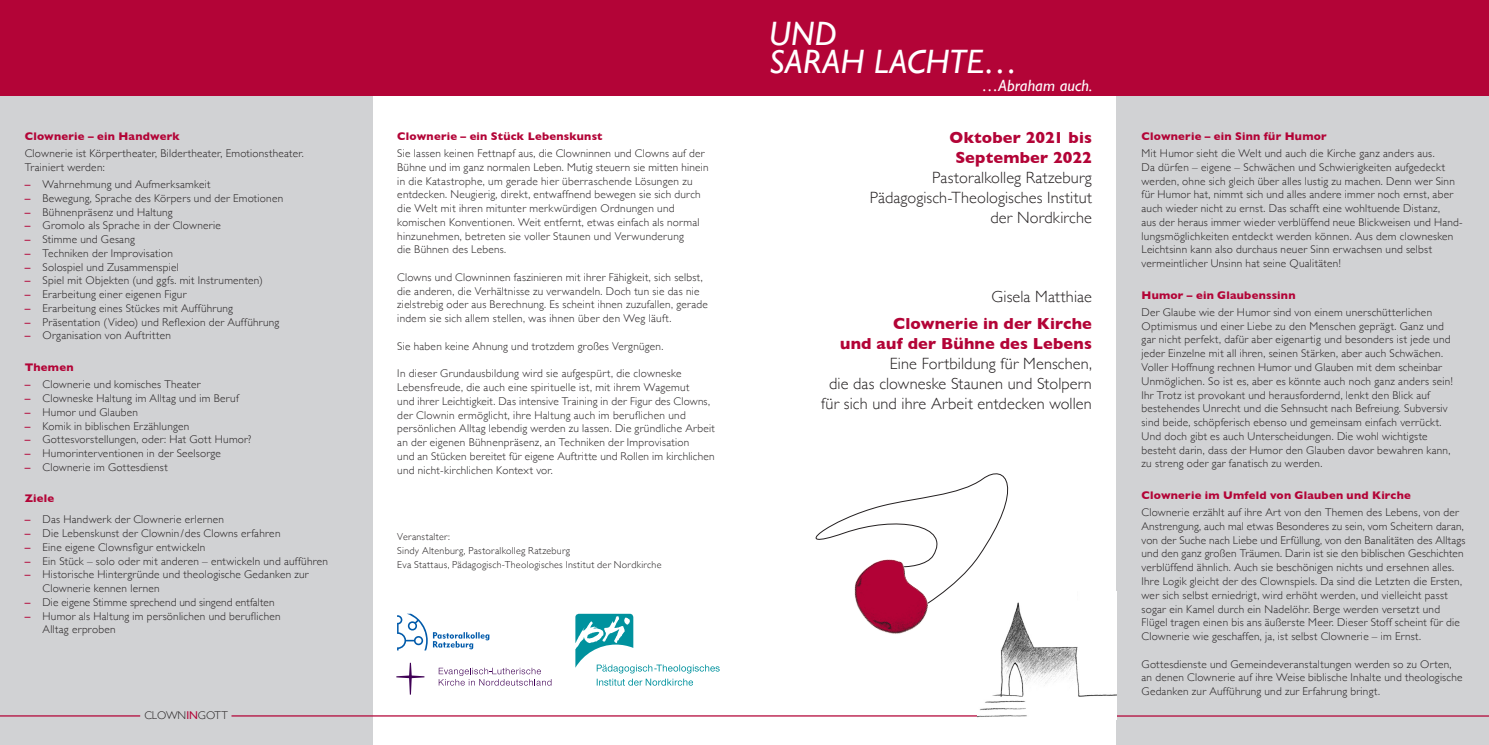
<style>
.page{position:relative;width:1489px;height:745px;background:#fff}
.page>*{position:absolute;margin:0;border:0;box-sizing:border-box;transform-origin:0 0}
.t1{font:italic 33.75px/28.8px "Gill Sans";letter-spacing:.005em;color:#fff}
.t2{font:300 16.25px/20px "Gill Sans";letter-spacing:.01em;color:#231f20;text-align:right}
.t3{font:700 16.25px/20px "Gill Sans";letter-spacing:.01em;color:#b30437;text-align:right}
.t4{font:italic 16.25px "Gill Sans";letter-spacing:.005em;color:#fff}
.t5{font:300 11.25px/13.8px "Gill Sans";letter-spacing:.02em;color:#231f20}
.t6{font:700 11.25px "Gill Sans";letter-spacing:.02em;color:#b30437}
.t7{font:300 11.25px "Gill Sans";color:#231f20}
.t8{font:300 10px/13.8px "Gill Sans";letter-spacing:.025em;color:#231f20}
.s1{font-weight:400;color:#b30437}
</style>
<div class="page">
<div style="left:1116px;top:0;width:372px;height:744px;background:#d1d2d4"></div>
<div style="left:0;top:0;width:372px;height:744px;background:#d1d2d4"></div>
<hr style="left:0;top:714px;width:140px;height:2px;background:#b30437">
<hr style="left:231px;top:714px;width:746px;height:2px;background:#b30437">
<hr style="left:1116px;top:715px;width:372px;height:1px;background:#b30437">
<div style="left:0;top:0;width:1488px;height:96px;background:#b30437"></div>
<img style="left:977px;top:612px;width:139px;height:106px">
<svg style="left:439px;top:667px;width:112px;height:18px"></svg>
<svg style="left:396px;top:662px;width:28px;height:32px"></svg>
<svg style="left:575px;top:613px;width:144px;height:72px"></svg>
<svg style="left:397px;top:613px;width:30px;height:37px"></svg>
<svg style="left:433px;top:632px;width:56px;height:17px"></svg>
<svg style="left:815px;top:473px;width:205px;height:139px"></svg>
<img style="left:854px;top:559px;width:32px;height:1px">
<img style="left:854px;top:560px;width:32px;height:37px">
<p class="t6" style="left:25px;top:127px;width:157px">Clownerie – ein Handwerk</p>
<p class="t5" style="left:25px;top:146px;width:280px">Clownerie ist Körpertheater, Bildertheater, Emotionstheater.<br>Trainiert werden:</p>
<p class="t5" style="left:25px;top:177px;width:187px"><span class="s1">–</span> Wahrnehmung und Aufmerksamkeit</p>
<p class="t5" style="left:25px;top:190px;width:260px"><span class="s1">–</span> Bewegung, Sprache des Körpers und der Emotionen</p>
<p class="t5" style="left:25px;top:204px;width:149px"><span class="s1">–</span> Bühnenpräsenz und Haltung</p>
<p class="t5" style="left:25px;top:218px;width:197px"><span class="s1">–</span> Gromolo als Sprache in der Clownerie</p>
<p class="t5" style="left:25px;top:232px;width:111px"><span class="s1">–</span> Stimme und Gesang</p>
<p class="t5" style="left:25px;top:245px;width:150px"><span class="s1">–</span> Techniken der Improvisation</p>
<p class="t5" style="left:25px;top:259px;width:156px"><span class="s1">–</span> Solospiel und Zusammenspiel</p>
<p class="t5" style="left:25px;top:273px;width:239px"><span class="s1">–</span> Spiel mit Objekten (und ggfs. mit Instrumenten)</p>
<p class="t5" style="left:25px;top:287px;width:163px"><span class="s1">–</span> Erarbeitung einer eigenen Figur</p>
<p class="t5" style="left:25px;top:300px;width:210px"><span class="s1">–</span> Erarbeitung eines Stückes mit Aufführung</p>
<p class="t5" style="left:25px;top:314px;width:256px"><span class="s1">–</span> Präsentation (Video) und Reflexion der Aufführung</p>
<p class="t5" style="left:25px;top:328px;width:148px"><span class="s1">–</span> Organisation von Auftritten</p>
<p class="t6" style="left:25px;top:358px;width:50px">Themen</p>
<p class="t5" style="left:25px;top:377px;width:177px"><span class="s1">–</span> Clownerie und komisches Theater</p>
<p class="t5" style="left:25px;top:390px;width:215px"><span class="s1">–</span> Clowneske Haltung im Alltag und im Beruf</p>
<p class="t5" style="left:25px;top:404px;width:115px"><span class="s1">–</span> Humor und Glauben</p>
<p class="t5" style="left:25px;top:418px;width:166px"><span class="s1">–</span> Komik in biblischen Erzählungen</p>
<p class="t5" style="left:25px;top:432px;width:228px"><span class="s1">–</span> Gottesvorstellungen, oder: Hat Gott Humor?</p>
<p class="t5" style="left:25px;top:445px;width:198px"><span class="s1">–</span> Humorinterventionen in der Seelsorge</p>
<p class="t5" style="left:25px;top:459px;width:144px"><span class="s1">–</span> Clownerie im Gottesdienst</p>
<p class="t6" style="left:25px;top:489px;width:31px">Ziele</p>
<p class="t5" style="left:25px;top:512px;width:201px"><span class="s1">–</span> Das Handwerk der Clownerie erlernen</p>
<p class="t5" style="left:25px;top:525px;width:257px"><span class="s1">–</span> Die Lebenskunst der Clownin/des Clowns erfahren</p>
<p class="t5" style="left:25px;top:539px;width:182px"><span class="s1">–</span> Eine eigene Clownsfigur entwickeln</p>
<p class="t5" style="left:25px;top:553px;width:305px"><span class="s1">–</span> Ein Stück – solo oder mit anderen – entwickeln und aufführen</p>
<p class="t5" style="left:43px;top:567px;width:268px;text-indent:-18px"><span class="s1">–</span> Historische Hintergründe und theologische Gedanken zur<br>Clownerie kennen lernen</p>
<p class="t5" style="left:25px;top:594px;width:251px"><span class="s1">–</span> Die eigene Stimme sprechend und singend entfalten</p>
<p class="t5" style="left:43px;top:608px;width:240px;text-indent:-18px"><span class="s1">–</span> Humor als Haltung im persönlichen und beruflichen<br>Alltag erproben</p>
<p class="t7" style="left:144px;top:705px;width:85px">CLOWN<span class="s1">IN</span>GOTT</p>
<p class="t6" style="left:397px;top:127px;width:207px">Clownerie – ein Stück Lebenskunst</p>
<p class="t5" style="left:397px;top:146px;width:313px">Sie lassen keinen Fettnapf aus, die Clowninnen und Clowns auf der Bühne und im ganz normalen Leben. Mutig steuern sie mitten hinein in die Katastrophe, um gerade hier überraschende Lösungen zu entdecken. Neugierig, direkt, entwaffnend bewegen sie sich durch die Welt mit ihren mitunter merkwürdigen Ordnungen und komischen Konventionen. Weit entfernt, etwas einfach als normal hinzunehmen, betreten sie voller Staunen und Verwunderung<br>die Bühnen des Lebens.</p>
<p class="t5" style="left:397px;top:269px;width:312px">Clowns und Clowninnen faszinieren mit ihrer Fähigkeit, sich selbst, die anderen, die Verhältnisse zu verwandeln. Doch tun sie das nie zielstrebig oder aus Berechnung. Es scheint ihnen zuzufallen, gerade indem sie sich allem stellen, was ihnen über den Weg läuft.</p>
<p class="t5" style="left:397px;top:338px;width:267px">Sie haben keine Ahnung und trotzdem großes Vergnügen.</p>
<p class="t5" style="left:397px;top:366px;width:319px">In dieser Grundausbildung wird sie aufgespürt, die clowneske Lebensfreude, die auch eine spirituelle ist, mit ihrem Wagemut<br>und ihrer Leichtigkeit. Das intensive Training in der Figur des Clowns, der Clownin ermöglicht, ihre Haltung auch im beruflichen und persönlichen Alltag lebendig werden zu lassen. Die gründliche Arbeit an der eigenen Bühnenpräsenz, an Techniken der Improvisation<br>und an Stücken bereitet für eigene Auftritte und Rollen im kirchlichen und nicht-kirchlichen Kontext vor.</p>
<p class="t8" style="left:397px;top:529px;width:266px">Veranstalter:<br>Sindy Altenburg, Pastoralkolleg Ratzeburg<br>Eva Stattaus, Pädagogisch-Theologisches Institut der Nordkirche</p>
<h1 class="t1" style="left:769px;top:19px;width:250px">UND<br>SARAH LACHTE…</h1>
<h2 class="t4" style="left:981px;top:76px;width:112px">…Abraham auch.</h2>
<h2 class="t3" style="left:949px;top:127px;width:144px;text-align:center">Oktober 2021 bis<br>September 2022</h2>
<h2 class="t2" style="left:869px;top:167px;width:224px">Pastoralkolleg Ratzeburg<br>Pädagogisch-Theologisches Institut der Nordkirche</h2>
<h2 class="t2" style="left:991px;top:286px;width:102px">Gisela Matthiae</h2>
<h2 class="t3" style="left:840px;top:313px;width:253px">Clownerie in der Kirche<br>und auf der Bühne des Lebens</h2>
<h2 class="t2" style="left:821px;top:353px;width:272px">Eine Fortbildung für Menschen,<br>die das clowneske Staunen und Stolpern für sich und ihre Arbeit entdecken wollen</h2>
<p class="t6" style="left:1141px;top:127px;width:187px">Clownerie – ein Sinn für Humor</p>
<p class="t5" style="left:1141px;top:146px;width:322px">Mit Humor sieht die Welt und auch die Kirche ganz anders aus.<br>Da dürfen – eigene – Schwächen und Schwierigkeiten aufgedeckt werden, ohne sich gleich über alles lustig zu machen. Denn wer Sinn für Humor hat, nimmt sich und alles andere immer noch ernst, aber auch wieder nicht zu ernst. Das schafft eine wohltuende Distanz,<br>aus der heraus immer wieder verblüffend neue Blickweisen und Hand&shy;lungsmöglichkeiten entdeckt werden können. Aus dem clownesken Leichtsinn kann also durchaus neuer Sinn erwachsen und selbst vermeintlicher Unsinn hat seine Qualitäten!</p>
<p class="t6" style="left:1141px;top:286px;width:155px">Humor – ein Glaubenssinn</p>
<p class="t5" style="left:1141px;top:304px;width:313px">Der Glaube wie der Humor sind von einem unerschütterlichen Optimismus und einer Liebe zu den Menschen geprägt. Ganz und gar nicht perfekt, dafür aber eigenartig und besonders ist jede und jeder Einzelne mit all ihren, seinen Stärken, aber auch Schwächen.<br>Voller Hoffnung rechnen Humor und Glauben mit dem scheinbar Unmöglichen. So ist es, aber es könnte auch noch ganz anders sein!<br>Ihr Trotz ist provokant und herausfordernd, lenkt den Blick auf bestehendes Unrecht und die Sehnsucht nach Befreiung. Subversiv sind beide, schöpferisch ebenso und gemeinsam einfach verrückt.<br>Und doch gibt es auch Unterscheidungen. Die wohl wichtigste besteht darin, dass der Humor den Glauben davor bewahren kann, zu streng oder gar fanatisch zu werden.</p>
<p class="t6" style="left:1141px;top:486px;width:271px">Clownerie im Umfeld von Glauben und Kirche</p>
<p class="t5" style="left:1141px;top:504px;width:325px">Clownerie erzählt auf ihre Art von den Themen des Lebens, von der Anstrengung, auch mal etwas Besonderes zu sein, vom Scheitern daran, von der Suche nach Liebe und Erfüllung, von den Banalitäten des Alltags und den ganz großen Träumen. Darin ist sie den biblischen Geschichten verblüffend ähnlich. Auch sie beschönigen nichts und ersehnen alles.<br>Ihre Logik gleicht der des Clownspiels. Da sind die Letzten die Ersten, wer sich selbst erniedrigt, wird erhöht werden, und vielleicht passt sogar ein Kamel durch ein Nadelöhr. Berge werden versetzt und Flügel tragen einen bis ans äußerste Meer. Dieser Stoff scheint für die Clownerie wie geschaffen, ja, ist selbst Clownerie – im Ernst.</p>
<p class="t5" style="left:1141px;top:656px;width:322px">Gottesdienste und Gemeindeveranstaltungen werden so zu Orten, an denen Clownerie auf ihre Weise biblische Inhalte und theologische<br>Gedanken zur Aufführung und zur Erfahrung bringt.</p>
</div>
